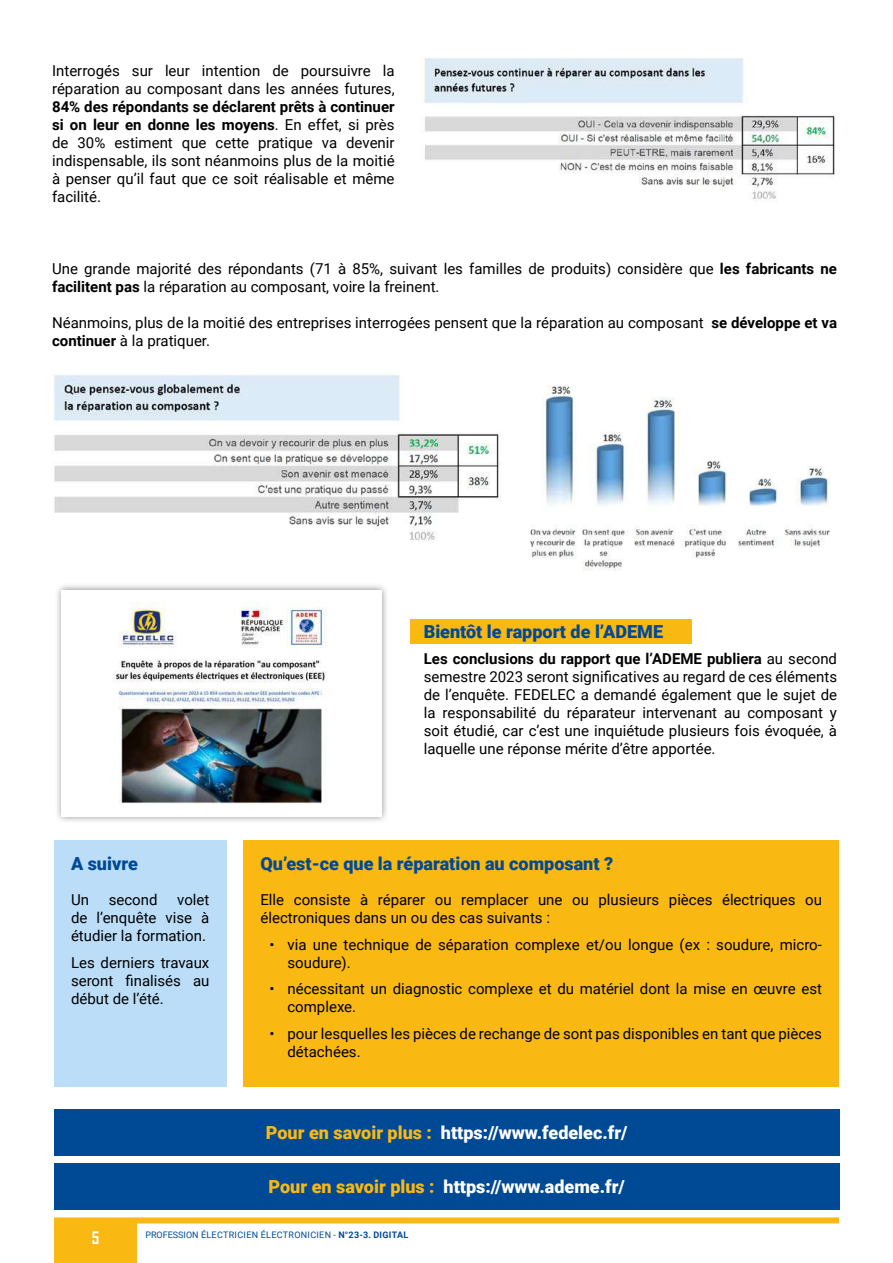
<style>
.page{position:relative;width:893px;height:1263px;background:#fff}
.page>*{position:absolute;margin:0;border:0;box-sizing:border-box;transform-origin:0 0}
.t1{font:900 18px "Roboto";color:#fff}
.t2{font:900 18px "Roboto";color:#004994}
.t3{font:700 16.5px "Agency FB";color:#fff}
.t4{font:15px/18px "Roboto";color:#000}
.t5{font:9px "Roboto";letter-spacing:.035em;color:#004994}
.s1{font-weight:700}
.s2{color:#f9b812}
</style>
<div class="page">
<div style="left:410px;top:619px;width:282px;height:25px;background:#f9b812"></div>
<div style="left:54px;top:1220px;width:83px;height:43px;background:#f9b812"></div>
<div style="left:54px;top:1217px;width:785px;height:6px;background:#f9b812"></div>
<div style="left:54px;top:1163px;width:785px;height:47px;background:#004994"></div>
<div style="left:54px;top:1109px;width:785px;height:46px;background:#004994"></div>
<div style="left:243px;top:840px;width:596px;height:246px;background:#f9b812"></div>
<div style="left:54px;top:840px;width:172px;height:246px;background:#bbddf8"></div>
<img style="left:424px;top:58px;width:411px;height:143px">
<img style="left:54px;top:374px;width:776px;height:197px">
<div style="left:54px;top:583px;width:334px;height:241px;background:#000;opacity:.45"></div>
<img style="left:62px;top:590px;width:319px;height:226px">
<p class="t4" style="left:52px;top:61px;width:344px">Interrogés sur leur intention de poursuivre la réparation au composant dans les années futures,</p>
<p class="t4" style="left:52px;top:97px;width:344px;text-align:justify"><span class="s1">84% des répondants se déclarent prêts à continuer si on leur en donne les moyens</span>. En effet, si près de 30% estiment que cette pratique va devenir indispensable, ils sont néanmoins plus de la moitié à penser qu’il faut que ce soit réalisable et même facilité.</p>
<p class="t4" style="left:52px;top:259px;width:786px">Une grande majorité des répondants (71 à 85%, suivant les familles de produits) considère que <span class="s1">les fabricants ne facilitent pas</span> la réparation au composant, voire la freinent.</p>
<p class="t4" style="left:52px;top:313px;width:786px">Néanmoins, plus de la moitié des entreprises interrogées pensent que la réparation au composant <span class="s1">se développe et va continuer</span> à la pratiquer.</p>
<p class="t2" style="left:71px;top:851px;width:68px">A suivre</p>
<p class="t4" style="left:71px;top:890px;width:19px">Un</p>
<p class="t4" style="left:109px;top:890px;width:50px">second</p>
<p class="t4" style="left:71px;top:890px;width:140px;text-align:justify;text-indent:106px">volet de l’enquête vise à étudier la formation.</p>
<p class="t4" style="left:71px;top:953px;width:140px;text-align:justify">Les derniers travaux seront finalisés au début de l’été.</p>
<p class="t2" style="left:424px;top:619px;width:241px">Bientôt le rapport de l’ADEME</p>
<p class="t4" style="left:424px;top:649px;width:415px;text-align:justify"><span class="s1">Les conclusions du rapport que l’ADEME publiera</span> au second semestre 2023 seront significatives au regard de ces éléments de l’enquête. FEDELEC a demandé également que le sujet de la responsabilité du réparateur intervenant au composant y soit étudié, car c’est une inquiétude plusieurs fois évoquée, à laquelle une réponse mérite d’être apportée.</p>
<p class="t2" style="left:260px;top:851px;width:354px">Qu’est-ce que la réparation au composant ?</p>
<p class="t4" style="left:260px;top:890px;width:563px">Elle consiste à réparer ou remplacer une ou plusieurs pièces électriques ou électroniques dans un ou des cas suivants :</p>
<p class="t4" style="left:287px;top:935px;width:536px;text-indent:-18px">• via une technique de séparation complexe et/ou longue (ex : soudure, micro&shy;soudure).</p>
<p class="t4" style="left:287px;top:979px;width:536px;text-indent:-18px">• nécessitant un diagnostic complexe et du matériel dont la mise en œuvre est complexe.</p>
<p class="t4" style="left:287px;top:1024px;width:536px;text-indent:-18px">• pour lesquelles les pièces de rechange de sont pas disponibles en tant que pièces détachées.</p>
<p class="t1" style="left:266px;top:1120px;width:363px"><span class="s2">Pour en savoir plus :</span> https://www.fedelec.fr/</p>
<p class="t1" style="left:269px;top:1174px;width:358px"><span class="s2">Pour en savoir plus :</span> https://www.ademe.fr/</p>
<p class="t3" style="left:92px;top:1227px;width:9px">5</p>
<p class="t5" style="left:145px;top:1228px;width:264px">PROFESSION ÉLECTRICIEN ÉLECTRONICIEN - <span class="s1">N°23-3. DIGITAL</span></p>
</div>
